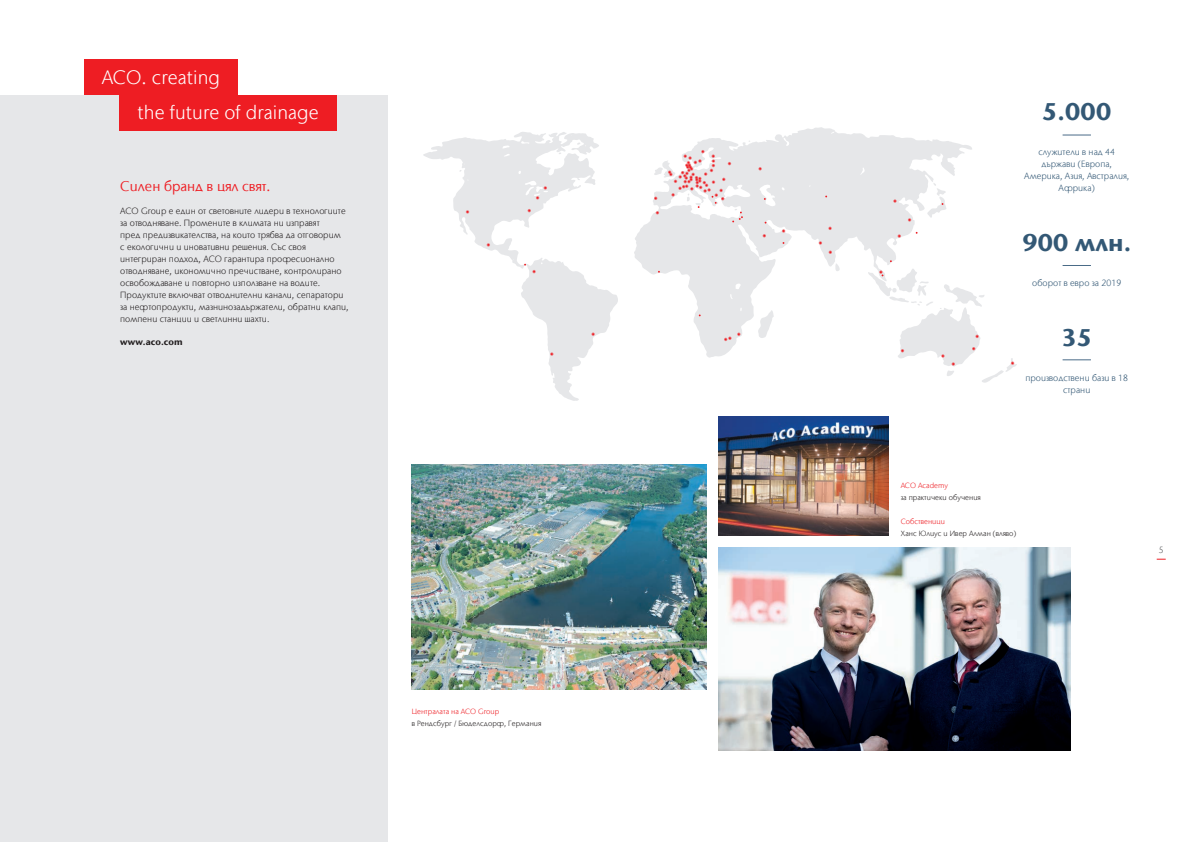
<style>
.page{position:relative;width:1191px;height:842px;background:#fff}
.page>*{position:absolute;margin:0;border:0;box-sizing:border-box;transform-origin:0 0}
.Accentuation{font:700 24px "Stone Sans IIITC Com";letter-spacing:.005em;color:#335875}
.Cluster_Inside_pages{font:300 19.3px "Stone Sans IIITC Com";letter-spacing:.005em;color:#fff}
.Intermediate_heading{font:14px "Stone Sans IIITC Com";letter-spacing:.005em;color:#ee1d23}
.Body_copy{font:300 9px/11.9px "Stone Sans IIITC Com";letter-spacing:.005em;color:#231f20}
.Body_copy-2{font:300 9px/11.9px "Stone Sans IIITC Com";letter-spacing:.005em;color:#335875;text-align:center}
.Body_copy-3{font:700 9px "Stone Sans IIITC Com";letter-spacing:.005em;color:#231f20}
.t1{font:300 9px "Stone Sans IIITC Com";color:#57585a}
.Foot_note{font:300 7.5px/11.9px "Stone Sans IIITC Com";letter-spacing:.005em;color:#231f20}
.Foot_note-2{font:300 7.5px "Stone Sans IIITC Com";letter-spacing:.005em;color:#ee1d23}
.s1{color:#ee1d23}
</style>
<div class="page">
<div style="left:0;top:95px;width:387px;height:747px;background:#e6e7e9"></div>
<div style="left:120px;top:95px;width:217px;height:36px;background:#ee1d23"></div>
<div style="left:84px;top:60px;width:154px;height:35px;background:#ee1d23"></div>
<img style="left:718px;top:417px;width:170px;height:119px">
<img style="left:412px;top:464px;width:294px;height:226px">
<svg style="left:634px;top:127px;width:338px;height:231px"></svg>
<svg style="left:423px;top:132px;width:195px;height:269px"></svg>
<svg style="left:459px;top:164px;width:6px;height:8px"></svg>
<svg style="left:927px;top:183px;width:19px;height:35px"></svg>
<svg style="left:782px;top:229px;width:3px;height:4px"></svg>
<svg style="left:762px;top:234px;width:4px;height:3px"></svg>
<svg style="left:543px;top:186px;width:4px;height:4px"></svg>
<svg style="left:536px;top:196px;width:3px;height:4px"></svg>
<svg style="left:527px;top:209px;width:4px;height:3px"></svg>
<svg style="left:466px;top:210px;width:3px;height:4px"></svg>
<svg style="left:486px;top:243px;width:4px;height:4px"></svg>
<svg style="left:532px;top:270px;width:4px;height:3px"></svg>
<svg style="left:550px;top:352px;width:3px;height:4px"></svg>
<svg style="left:591px;top:332px;width:4px;height:4px"></svg>
<svg style="left:897px;top:234px;width:4px;height:4px"></svg>
<svg style="left:908px;top:218px;width:3px;height:4px"></svg>
<svg style="left:868px;top:269px;width:149px;height:114px"></svg>
<svg style="left:828px;top:250px;width:4px;height:4px"></svg>
<svg style="left:893px;top:199px;width:3px;height:4px"></svg>
<svg style="left:737px;top:332px;width:3px;height:4px"></svg>
<svg style="left:724px;top:336px;width:7px;height:5px"></svg>
<svg style="left:818px;top:241px;width:4px;height:4px"></svg>
<svg style="left:758px;top:167px;width:4px;height:3px"></svg>
<svg style="left:654px;top:150px;width:89px;height:72px"></svg>
<svg style="left:1062px;top:359px;width:29px;height:1px"></svg>
<svg style="left:1062px;top:265px;width:29px;height:1px"></svg>
<svg style="left:1062px;top:135px;width:29px;height:1px"></svg>
<img style="left:718px;top:548px;width:352px;height:202px">
<p class="Cluster_Inside_pages" style="left:102px;top:65px;width:120px">ACO. creating</p>
<p class="Accentuation" style="left:1042px;top:96px;width:71px">5.000</p>
<p class="Body_copy-2" style="left:1024px;top:146px;width:106px">служители в над 44 държави (Европа,<br>Америка, Азия, Австралия,<br>Африка)</p>
<p class="Cluster_Inside_pages" style="left:137px;top:101px;width:183px">the future of drainage</p>
<p class="Intermediate_heading" style="left:120px;top:177px;width:152px">Силен бранд в цял свят.</p>
<p class="Body_copy" style="left:120px;top:205px;width:227px">ACO Group е един от световните лидери в технологиите за отводняване. Промените в климата ни изправят<br>пред предизвикателства, на които трябва да отговорим с екологични и иновативни решения. Със своя интегриран подход, АСО гарантира професионално отводняване, икономично пречистване, контролирано освобождаване и повторно използване на водите.</p>
<p class="Body_copy" style="left:120px;top:288px;width:230px">Продуктите включват отводнителни канали, сепаратори за нефтопродукти, мазнинозадържатели, обратни клапи, помпени станции и светлинни шахти.</p>
<p class="Body_copy-3" style="left:120px;top:336px;width:64px">www.aco.com</p>
<p class="Accentuation" style="left:1061px;top:322px;width:32px">35</p>
<p class="Body_copy-2" style="left:1025px;top:372px;width:104px">производствени бази в 18 страни</p>
<p class="Accentuation" style="left:1022px;top:227px;width:110px">900 млн.</p>
<p class="Body_copy-2" style="left:1032px;top:277px;width:91px">оборот в евро за 2019</p>
<p class="Foot_note-2" style="left:900px;top:481px;width:49px">ACO Academy</p>
<p class="Foot_note" style="left:900px;top:491px;width:81px">за практичеки обучения</p>
<p class="Foot_note" style="left:900px;top:515px;width:117px"><span class="s1">Собственици<br></span>Ханс Юлиус и Ивер Алман (вляво)</p>
<p class="t1" style="left:1158px;top:544px;width:6px">5</p>
<p class="Foot_note-2" style="left:412px;top:707px;width:89px">Централата на ACO Group</p>
<p class="Foot_note" style="left:412px;top:718px;width:131px">в Рендсбург / Бюделсдорф, Германия</p>
</div>
